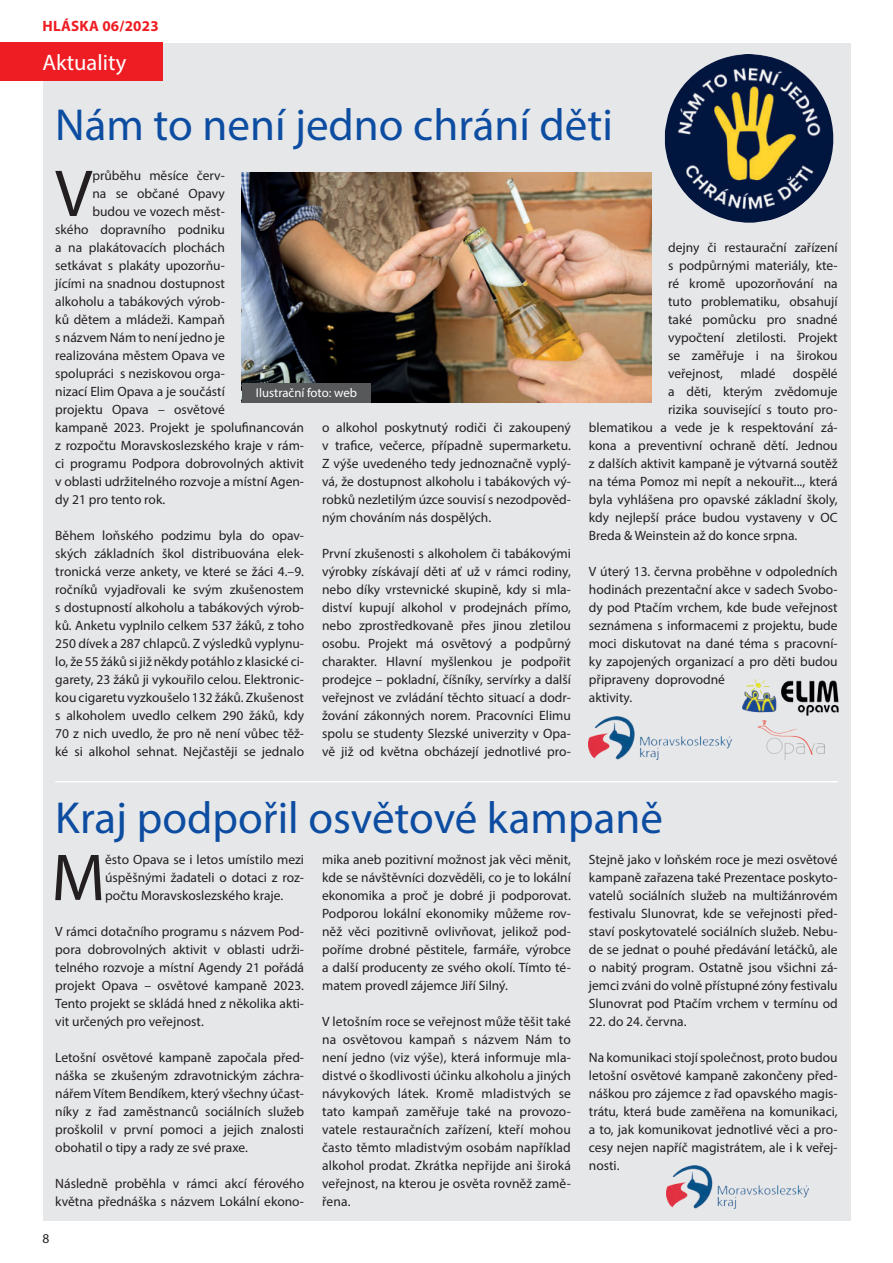
<style>
.page{position:relative;width:893px;height:1263px;background:#fff}
.page>*{position:absolute;margin:0;border:0;box-sizing:border-box;transform-origin:0 0}
.t1{font:66.9px "Myriad Pro";color:#231f20}
.t2{font:45px "Myriad Pro";color:#0d4da1}
.t3{font:22.5px "Myriad Pro";color:#fff}
.t4{font:700 15px "Myriad Pro";letter-spacing:.015em;color:#ee1d23}
.t5{font:13.5px/18px "Myriad Pro";color:#231f20;text-align:justify}
.t6{font:12.75px "Myriad Pro";color:#fff}
</style>
<div class="page">
<div style="left:43px;top:43px;width:807px;height:1177px;background:#e6e7e9"></div>
<img style="left:242px;top:172px;width:409px;height:230px">
<div style="left:242px;top:383px;width:129px;height:19px;background:#57585a"></div>
<img style="left:665px;top:54px;width:168px;height:169px">
<hr style="left:55px;top:781px;width:783px;height:1px;background:#fff">
<img style="left:666px;top:1165px;width:143px;height:44px">
<img style="left:589px;top:716px;width:142px;height:44px">
<img style="left:757px;top:720px;width:67px;height:40px">
<img style="left:742px;top:679px;width:97px;height:36px">
<div style="left:0;top:43px;width:163px;height:38px;background:#ee1d23"></div>
<p class="t4" style="left:43px;top:18px;width:118px">HLÁSKA 06/2023</p>
<h3 class="t3" style="left:43px;top:51px;width:85px">Aktuality</h3>
<h2 class="t2" style="left:55px;top:103px;width:559px">Nám to není jedno chrání děti</h2>
<h1 class="t1" style="left:55px;top:161px;width:39px">V</h1>
<p class="t5" style="left:92px;top:167px;width:134px">průběhu měsíce červ-</p>
<p class="t5" style="left:92px;top:185px;width:134px">na se občané Opavy</p>
<p class="t5" style="left:92px;top:203px;width:134px">budou ve vozech měst-</p>
<p class="t5" style="left:55px;top:221px;width:171px">ského dopravního podniku</p>
<p class="t5" style="left:55px;top:239px;width:171px">a na plakátovacích plochách</p>
<p class="t5" style="left:55px;top:257px;width:171px">setkávat s plakáty upozorňu-</p>
<p class="t5" style="left:55px;top:275px;width:171px">jícími na snadnou dostupnost</p>
<p class="t5" style="left:55px;top:293px;width:171px">alkoholu a tabákových výrob-</p>
<p class="t5" style="left:55px;top:311px;width:171px">ků dětem a mládeži. Kampaň</p>
<p class="t5" style="left:55px;top:329px;width:171px">s názvem Nám to není jedno je</p>
<p class="t5" style="left:55px;top:347px;width:171px">realizována městem Opava ve</p>
<p class="t5" style="left:55px;top:365px;width:171px">spolupráci s neziskovou orga-</p>
<p class="t5" style="left:55px;top:383px;width:171px">nizací Elim Opava a je součástí</p>
<p class="t5" style="left:55px;top:401px;width:171px">projektu Opava – osvětové</p>
<p class="t5" style="left:55px;top:419px;width:250px">kampaně 2023. Projekt je spolufinancován</p>
<p class="t5" style="left:55px;top:437px;width:250px">z rozpočtu Moravskoslezského kraje v rám-</p>
<p class="t5" style="left:55px;top:455px;width:250px">ci programu Podpora dobrovolných aktivit</p>
<p class="t5" style="left:55px;top:473px;width:250px">v oblasti udržitelného rozvoje a místní Agen-</p>
<p class="t5" style="left:55px;top:491px;width:112px">dy 21 pro tento rok.</p>
<p class="t5" style="left:55px;top:527px;width:250px">Během loňského podzimu byla do opav&shy;ských základních škol distribuována elek&shy;tronická verze ankety, ve které se žáci 4.–9. ročníků vyjadřovali ke svým zkušenostem s dostupností alkoholu a tabákových výrob&shy;ků. Anketu vyplnilo celkem 537 žáků, z toho 250 dívek a 287 chlapců. Z výsledků vyplynu&shy;lo, že 55 žáků si již někdy potáhlo z klasické ci&shy;garety, 23 žáků ji vykouřilo celou. Elektronic&shy;kou cigaretu vyzkoušelo 132 žáků. Zkušenost s alkoholem uvedlo celkem 290 žáků, kdy 70 z nich uvedlo, že pro ně není vůbec těž&shy;ké si alkohol sehnat. Nejčastěji se jednalo</p>
<p class="t5" style="left:668px;top:239px;width:171px">dejny či restaurační zařízení s podpůrnými materiály, kte&shy;ré kromě upozorňování na tuto problematiku, obsahují také pomůcku pro snadné vypočtení zletilosti. Projekt se zaměřuje i na širokou veřejnost,</p>
<p class="t5" style="left:740px;top:365px;width:37px">mladé</p>
<p class="t5" style="left:793px;top:365px;width:46px">dospělé</p>
<p class="t5" style="left:668px;top:383px;width:171px">a děti, kterým zvědomuje</p>
<p class="t5" style="left:668px;top:401px;width:171px">rizika související s touto pro-</p>
<p class="t5" style="left:589px;top:419px;width:250px">blematikou a vede je k respektování zá-</p>
<p class="t5" style="left:589px;top:437px;width:250px">kona a preventivní ochraně dětí. Jednou</p>
<p class="t5" style="left:589px;top:455px;width:250px">z dalších aktivit kampaně je výtvarná soutěž</p>
<p class="t5" style="left:589px;top:473px;width:250px">na téma Pomoz mi nepít a nekouřit..., která</p>
<p class="t5" style="left:589px;top:491px;width:250px">byla vyhlášena pro opavské základní školy,</p>
<p class="t5" style="left:589px;top:509px;width:250px">kdy nejlepší práce budou vystaveny v OC</p>
<p class="t5" style="left:589px;top:527px;width:210px">Breda &amp; Weinstein až do konce srpna.</p>
<p class="t5" style="left:589px;top:563px;width:250px;text-align:left">V úterý 13. června proběhne v odpoledních hodinách prezentační akce v sadech Svobo&shy;dy pod Ptačím vrchem, kde bude veřejnost seznámena s informacemi z projektu, bude moci diskutovat na dané téma s pracovní&shy;ky zapojených organizací a pro děti budou připraveny doprovodné<br>aktivity.</p>
<p class="t6" style="left:256px;top:387px;width:103px">Ilustrační foto: web</p>
<p class="t5" style="left:322px;top:419px;width:250px">o alkohol poskytnutý rodiči či zakoupený v trafice, večerce, případně supermarketu.<br>Z výše uvedeného tedy jednoznačně vyplý&shy;vá, že dostupnost alkoholu i tabákových vý&shy;robků nezletilým úzce souvisí s nezodpověd&shy;ným chováním nás dospělých.</p>
<p class="t5" style="left:322px;top:545px;width:250px">První zkušenosti s alkoholem či tabákovými výrobky získávají děti ať už v rámci rodiny, nebo díky vrstevnické skupině, kdy si mla&shy;diství kupují alkohol v prodejnách přímo, nebo zprostředkovaně přes jinou zletilou osobu. Projekt má osvětový a podpůrný charakter. Hlavní myšlenkou je podpořit prodejce – pokladní, číšníky, servírky a další veřejnost ve zvládání těchto situací a dodr&shy;žování zákonných norem. Pracovníci Elimu spolu se studenty Slezské univerzity v Opa&shy;vě již od května obcházejí jednotlivé pro-</p>
<h2 class="t2" style="left:55px;top:796px;width:609px">Kraj podpořil osvětové kampaně</h2>
<h1 class="t1" style="left:51px;top:845px;width:55px">M</h1>
<p class="t5" style="left:105px;top:851px;width:200px">ěsto Opava se i letos umístilo mezi úspěšnými žadateli o dotaci z roz&shy;počtu Moravskoslezského kraje.</p>
<p class="t5" style="left:55px;top:923px;width:250px">V rámci dotačního programu s názvem Pod&shy;pora dobrovolných aktivit v oblasti udrži&shy;telného rozvoje a místní Agendy 21 pořádá projekt Opava – osvětové kampaně 2023.<br>Tento projekt se skládá hned z několika akti&shy;vit určených pro veřejnost.</p>
<p class="t5" style="left:55px;top:1049px;width:250px">Letošní osvětové kampaně započala před&shy;náška se zkušeným zdravotnickým záchra&shy;nářem Vítem Bendíkem, který všechny účast&shy;níky z řad zaměstnanců sociálních služeb proškolil v první pomoci a jejich znalosti obohatil o tipy a rady ze své praxe.</p>
<p class="t5" style="left:55px;top:1175px;width:250px">Následně proběhla v rámci akcí férového května přednáška s názvem Lokální ekono-</p>
<p class="t5" style="left:322px;top:851px;width:250px">mika aneb pozitivní možnost jak věci měnit, kde se návštěvníci dozvěděli, co je to lokální ekonomika a proč je dobré ji podporovat.<br>Podporou lokální ekonomiky můžeme rov&shy;něž věci pozitivně ovlivňovat, jelikož pod&shy;poříme drobné pěstitele, farmáře, výrobce a další producenty ze svého okolí. Tímto té&shy;matem provedl zájemce Jiří Silný.</p>
<p class="t5" style="left:322px;top:1013px;width:250px">V letošním roce se veřejnost může těšit také na osvětovou kampaň s názvem Nám to není jedno (viz výše), která informuje mla&shy;distvé o škodlivosti účinku alkoholu a jiných návykových látek. Kromě mladistvých se tato kampaň zaměřuje také na provozo&shy;vatele restauračních zařízení, kteří mohou často těmto mladistvým osobám například alkohol prodat. Zkrátka nepřijde ani široká veřejnost, na kterou je osvěta rovněž zamě&shy;řena.</p>
<p class="t5" style="left:589px;top:851px;width:250px">Stejně jako v loňském roce je mezi osvětové kampaně zařazena také Prezentace poskyto&shy;vatelů sociálních služeb na multižánrovém festivalu Slunovrat, kde se veřejnosti před&shy;staví poskytovatelé sociálních služeb. Nebu&shy;de se jednat o pouhé předávání letáčků, ale o nabitý program. Ostatně jsou všichni zá&shy;jemci zváni do volně přístupné zóny festivalu Slunovrat pod Ptačím vrchem v termínu od</p>
<p class="t5" style="left:589px;top:1013px;width:99px">22. do 24. června.</p>
<p class="t5" style="left:589px;top:1049px;width:250px">Na komunikaci stojí společnost, proto budou letošní osvětové kampaně zakončeny před&shy;náškou pro zájemce z řad opavského magis&shy;trátu, která bude zaměřena na komunikaci, a to, jak komunikovat jednotlivé věci a pro&shy;cesy nejen napříč magistrátem, ale i k veřej&shy;nosti.</p>
<p class="t5" style="left:43px;top:1230px;width:8px">8</p>
</div>
